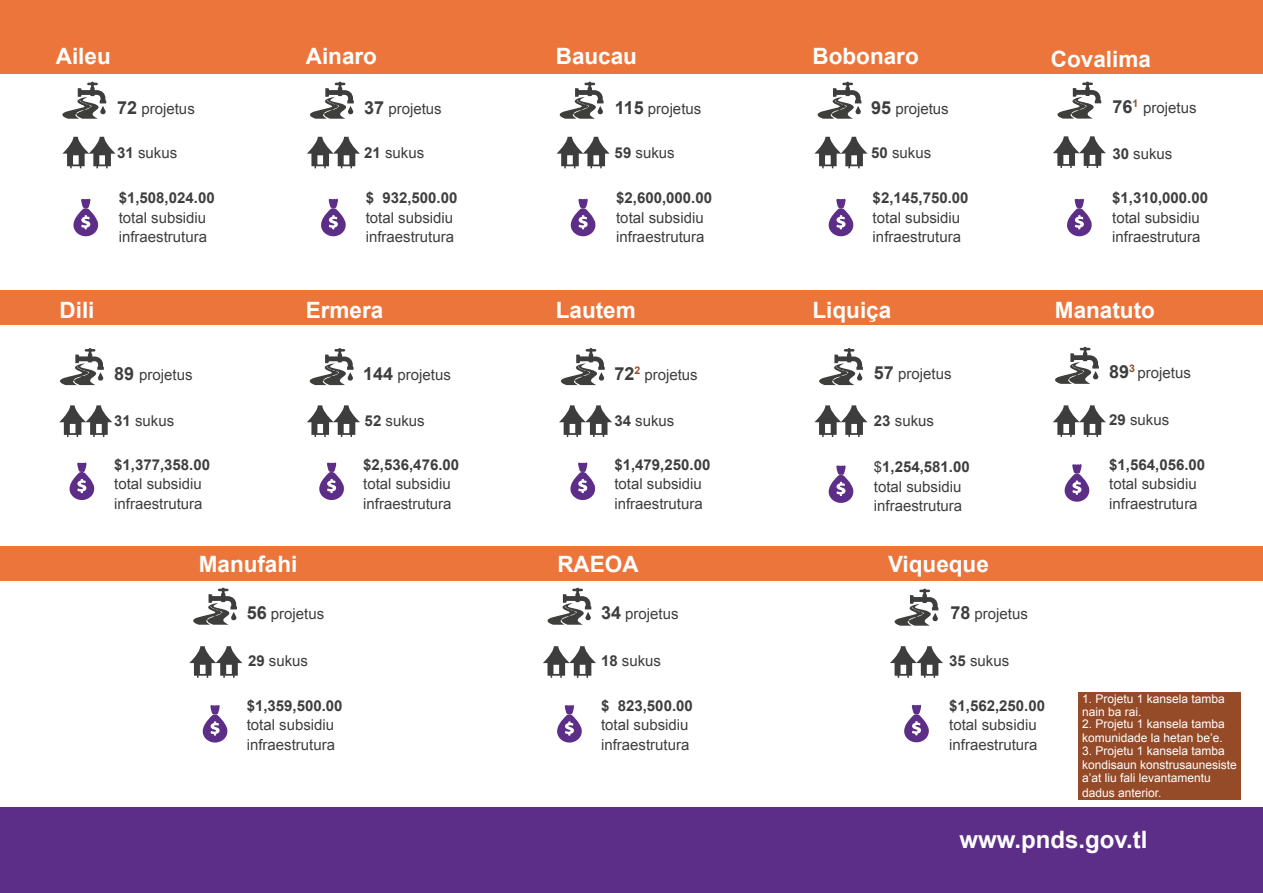
<style>
.page{position:relative;width:1263px;height:893px;background:#fff}
.page>*{position:absolute;margin:0;border:0;box-sizing:border-box;transform-origin:0 0}
.t1{font:700 24px "Arial";color:#fff}
.t2{font:700 22.5px "Arial";color:#fff}
.Large_percent_number{font:15px/19.5px "Arial";color:#3e3e3f}
.Large_percent_number-2{font:700 15px/19.5px "Arial";color:#3e3e3f}
.t3{font:12px/13.8px "Arial";color:#fff}
.s1{font-weight:700;font-size:18px}
.s2{font-weight:700}
.s3{font-weight:400}
</style>
<div class="page">
<div style="left:0;top:0;width:1263px;height:73px;background:#ec753b"></div>
<div style="left:0;top:290px;width:1263px;height:34px;background:#ec753b"></div>
<div style="left:0;top:808px;width:1263px;height:85px;background:#5d2e88"></div>
<svg style="left:828px;top:198px;width:26px;height:39px"></svg>
<svg style="left:817px;top:81px;width:44px;height:38px"></svg>
<svg style="left:570px;top:198px;width:26px;height:39px"></svg>
<svg style="left:559px;top:81px;width:44px;height:38px"></svg>
<svg style="left:321px;top:198px;width:25px;height:39px"></svg>
<svg style="left:310px;top:81px;width:44px;height:38px"></svg>
<svg style="left:73px;top:198px;width:26px;height:39px"></svg>
<svg style="left:62px;top:81px;width:44px;height:38px"></svg>
<div style="left:0;top:546px;width:1263px;height:34px;background:#ec753b"></div>
<svg style="left:1057px;top:81px;width:44px;height:38px"></svg>
<svg style="left:69px;top:462px;width:26px;height:38px"></svg>
<svg style="left:60px;top:348px;width:44px;height:37px"></svg>
<svg style="left:319px;top:462px;width:25px;height:38px"></svg>
<svg style="left:309px;top:348px;width:45px;height:37px"></svg>
<svg style="left:570px;top:462px;width:26px;height:38px"></svg>
<svg style="left:561px;top:348px;width:44px;height:37px"></svg>
<svg style="left:828px;top:465px;width:26px;height:38px"></svg>
<svg style="left:819px;top:348px;width:44px;height:37px"></svg>
<svg style="left:1064px;top:464px;width:26px;height:38px"></svg>
<svg style="left:1055px;top:347px;width:44px;height:37px"></svg>
<svg style="left:202px;top:705px;width:26px;height:38px"></svg>
<svg style="left:193px;top:587px;width:44px;height:38px"></svg>
<svg style="left:557px;top:705px;width:25px;height:38px"></svg>
<svg style="left:547px;top:587px;width:44px;height:38px"></svg>
<svg style="left:904px;top:704px;width:25px;height:39px"></svg>
<svg style="left:894px;top:588px;width:44px;height:38px"></svg>
<svg style="left:62px;top:137px;width:54px;height:31px"></svg>
<svg style="left:1053px;top:136px;width:53px;height:32px"></svg>
<svg style="left:814px;top:137px;width:54px;height:31px"></svg>
<svg style="left:556px;top:137px;width:54px;height:31px"></svg>
<svg style="left:307px;top:137px;width:53px;height:31px"></svg>
<svg style="left:1067px;top:198px;width:25px;height:39px"></svg>
<svg style="left:1053px;top:405px;width:53px;height:32px"></svg>
<svg style="left:814px;top:405px;width:54px;height:32px"></svg>
<svg style="left:559px;top:405px;width:53px;height:32px"></svg>
<svg style="left:307px;top:405px;width:53px;height:32px"></svg>
<svg style="left:59px;top:405px;width:53px;height:32px"></svg>
<svg style="left:890px;top:646px;width:53px;height:32px"></svg>
<svg style="left:543px;top:646px;width:53px;height:32px"></svg>
<svg style="left:189px;top:646px;width:53px;height:32px"></svg>
<div style="left:1078px;top:692px;width:162px;height:108px;background:#954a28"></div>
<p class="t2" style="left:56px;top:41px;width:57px">Aileu</p>
<p class="t2" style="left:306px;top:41px;width:73px">Ainaro</p>
<p class="t2" style="left:556px;top:41px;width:83px">Baucau</p>
<p class="t2" style="left:812px;top:41px;width:108px">Bobonaro</p>
<p class="t2" style="left:1051px;top:44px;width:102px">Covalima</p>
<p class="Large_percent_number" style="left:117px;top:99px;width:79px"><span class="s1">72</span> projetus</p>
<p class="Large_percent_number" style="left:117px;top:143px;width:62px"><span class="s2">31</span> sukus</p>
<p class="Large_percent_number" style="left:364px;top:99px;width:79px"><span class="s1">37</span> projetus</p>
<p class="Large_percent_number" style="left:364px;top:143px;width:62px"><span class="s2">21</span> sukus</p>
<p class="Large_percent_number" style="left:615px;top:99px;width:88px"><span class="s1">115</span> projetus</p>
<p class="Large_percent_number" style="left:615px;top:143px;width:62px"><span class="s2">59</span> sukus</p>
<p class="Large_percent_number" style="left:871px;top:99px;width:79px"><span class="s1">95</span> projetus</p>
<p class="Large_percent_number" style="left:871px;top:143px;width:62px"><span class="s2">50</span> sukus</p>
<p class="Large_percent_number" style="left:1112px;top:98px;width:86px"><span class="s1">76</span><sup>1</sup> projetus</p>
<p class="Large_percent_number" style="left:1112px;top:144px;width:62px"><span class="s2">30</span> sukus</p>
<p class="Large_percent_number-2" style="left:119px;top:189px;width:97px">$1,508,024.00 <span class="s3">total subsidiu</span></p>
<p class="Large_percent_number" style="left:119px;top:228px;width:90px">infraestrutura</p>
<p class="Large_percent_number" style="left:366px;top:189px;width:93px"><span class="s2">$ 932,500.00 </span>total subsidiu</p>
<p class="Large_percent_number" style="left:366px;top:228px;width:90px">infraestrutura</p>
<p class="Large_percent_number-2" style="left:616px;top:189px;width:97px">$2,600,000.00 <span class="s3">total subsidiu</span></p>
<p class="Large_percent_number" style="left:616px;top:228px;width:90px">infraestrutura</p>
<p class="Large_percent_number-2" style="left:873px;top:189px;width:97px">$2,145,750.00 <span class="s3">total subsidiu</span></p>
<p class="Large_percent_number" style="left:873px;top:228px;width:90px">infraestrutura</p>
<p class="Large_percent_number-2" style="left:1112px;top:189px;width:97px">$1,310,000.00 <span class="s3">total subsidiu</span></p>
<p class="Large_percent_number" style="left:1112px;top:228px;width:90px">infraestrutura</p>
<p class="t2" style="left:60px;top:295px;width:37px">Dili</p>
<p class="t2" style="left:556px;top:295px;width:82px">Lautem</p>
<p class="t2" style="left:306px;top:295px;width:79px">Ermera</p>
<p class="t2" style="left:812px;top:295px;width:80px">Liquiça</p>
<p class="t2" style="left:1055px;top:295px;width:101px">Manatuto</p>
<p class="Large_percent_number" style="left:114px;top:365px;width:80px"><span class="s1">89</span> projetus</p>
<p class="Large_percent_number" style="left:363px;top:365px;width:89px"><span class="s1">144</span> projetus</p>
<p class="Large_percent_number" style="left:614px;top:365px;width:85px"><span class="s1">72</span><sup>2</sup> projetus</p>
<p class="Large_percent_number" style="left:874px;top:364px;width:79px"><span class="s1">57</span> projetus</p>
<p class="Large_percent_number" style="left:1109px;top:363px;width:83px"><span class="s1">89</span><sup>3</sup> projetus</p>
<p class="Large_percent_number" style="left:114px;top:411px;width:62px"><span class="s2">31</span> sukus</p>
<p class="Large_percent_number" style="left:365px;top:411px;width:62px"><span class="s2">52</span> sukus</p>
<p class="Large_percent_number" style="left:614px;top:411px;width:62px"><span class="s2">34</span> sukus</p>
<p class="Large_percent_number" style="left:874px;top:411px;width:62px"><span class="s2">23</span> sukus</p>
<p class="Large_percent_number" style="left:1109px;top:410px;width:62px"><span class="s2">29</span> sukus</p>
<p class="Large_percent_number-2" style="left:114px;top:455px;width:97px">$1,377,358.00 <span class="s3">total subsidiu</span></p>
<p class="Large_percent_number" style="left:114px;top:494px;width:90px">infraestrutura</p>
<p class="Large_percent_number-2" style="left:363px;top:455px;width:97px">$2,536,476.00 <span class="s3">total subsidiu</span></p>
<p class="Large_percent_number" style="left:363px;top:494px;width:90px">infraestrutura</p>
<p class="Large_percent_number-2" style="left:614px;top:455px;width:97px">$1,479,250.00 <span class="s3">total subsidiu</span></p>
<p class="Large_percent_number" style="left:614px;top:494px;width:90px">infraestrutura</p>
<p class="Large_percent_number" style="left:874px;top:457px;width:97px">$<span class="s2">1,254,581.00 </span>total subsidiu</p>
<p class="Large_percent_number" style="left:874px;top:496px;width:90px">infraestrutura</p>
<p class="Large_percent_number-2" style="left:1109px;top:455px;width:97px">$1,564,056.00 <span class="s3">total subsidiu</span></p>
<p class="Large_percent_number" style="left:1109px;top:494px;width:90px">infraestrutura</p>
<p class="t2" style="left:199px;top:549px;width:100px">Manufahi</p>
<p class="t2" style="left:557px;top:549px;width:83px">RAEOA</p>
<p class="t2" style="left:888px;top:549px;width:102px">Viqueque</p>
<p class="Large_percent_number" style="left:247px;top:604px;width:79px"><span class="s1">56</span> projetus</p>
<p class="Large_percent_number" style="left:601px;top:604px;width:79px"><span class="s1">34</span> projetus</p>
<p class="Large_percent_number" style="left:950px;top:604px;width:79px"><span class="s1">78</span> projetus</p>
<p class="Large_percent_number" style="left:248px;top:651px;width:62px"><span class="s2">29</span> sukus</p>
<p class="Large_percent_number" style="left:601px;top:651px;width:62px"><span class="s2">18</span> sukus</p>
<p class="Large_percent_number" style="left:949px;top:651px;width:62px"><span class="s2">35</span> sukus</p>
<p class="Large_percent_number-2" style="left:247px;top:696px;width:97px">$1,359,500.00 <span class="s3">total subsidiu</span></p>
<p class="Large_percent_number" style="left:247px;top:735px;width:90px">infraestrutura</p>
<p class="Large_percent_number" style="left:601px;top:696px;width:93px"><span class="s2">$ 823,500.00 </span>total subsidiu</p>
<p class="Large_percent_number" style="left:601px;top:735px;width:90px">infraestrutura</p>
<p class="Large_percent_number-2" style="left:949px;top:696px;width:97px">$1,562,250.00 <span class="s3">total subsidiu</span></p>
<p class="Large_percent_number" style="left:949px;top:735px;width:90px">infraestrutura</p>
<p class="t3" style="left:1082px;top:692px;width:144px">1. Projetu 1 kansela tamba nain ba rai.</p>
<p class="t3" style="left:1082px;top:717px;width:144px">2. Projetu 1 kansela tamba komunidade la hetan be’e.</p>
<p class="t3" style="left:1082px;top:744px;width:156px">3. Projetu 1 kansela tamba kondisaun konstrusaunesiste a’at liu fali levantamentu dadus anterior.</p>
<p class="t1" style="left:959px;top:823px;width:189px">www.pnds.gov.tl</p>
</div>
